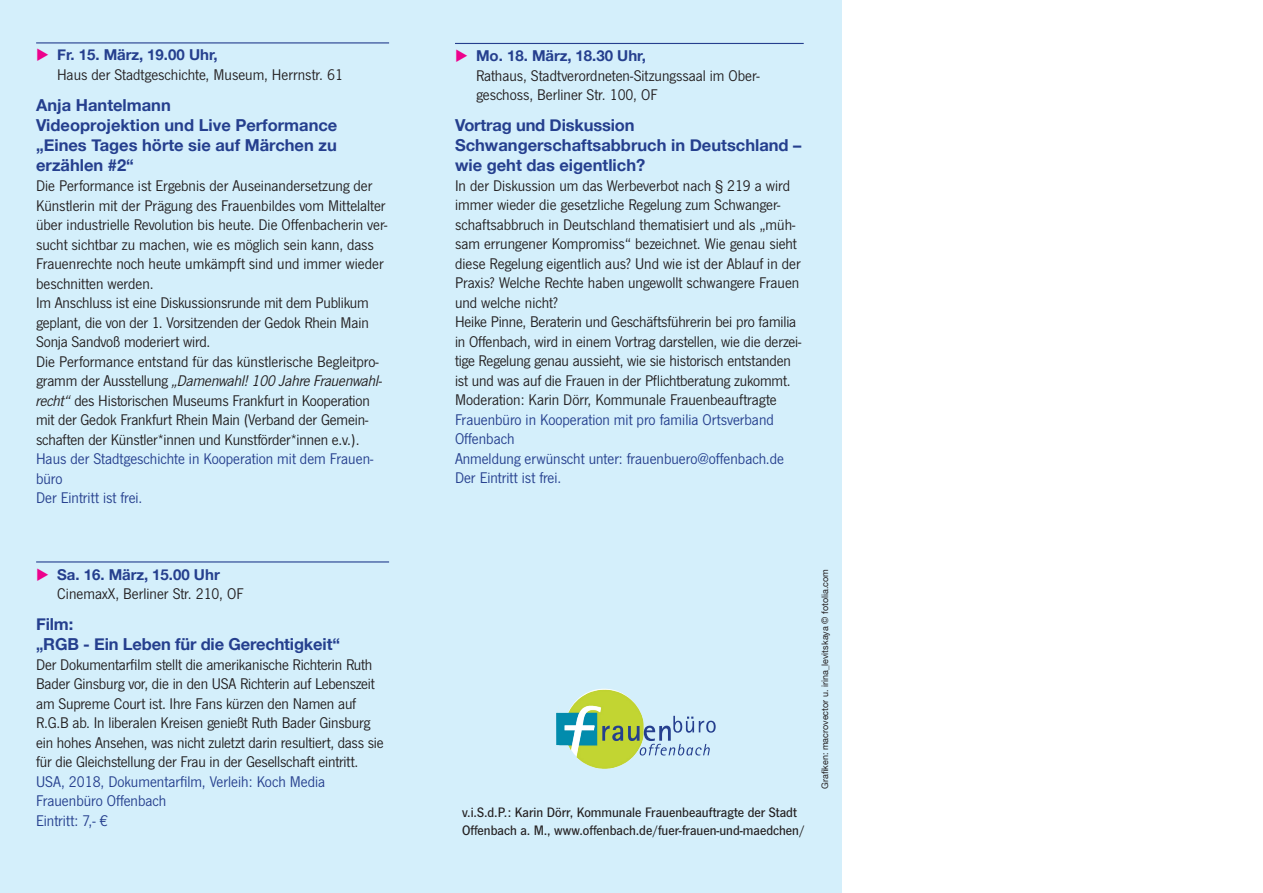
<style>
.page{position:relative;width:1263px;height:893px;background:#fff}
.page>*{position:absolute;margin:0;border:0;box-sizing:border-box;transform-origin:0 0}
.t1{font:700 16.5px/20.2px "Helvetica Neue";color:#253f8e}
.t2{font:16.05px/19.5px "News Got";letter-spacing:-.01em;color:#231f20}
.t3{font:16.05px/19.5px "News Got";color:#253f8e}
.t4{font:700 15px "Helvetica Neue";color:#253f8e}
.t5{font:500 14.25px/18px "News Got";color:#231f20}
.t6{font:9px "Helvetica Neue";color:#231f20}
.s1{color:#ed028c}
.s2{font-style:italic}
.s3{font-size:15.75px}
</style>
<div class="page">
<div style="left:0;top:0;width:842px;height:893px;background:#d4effb"></div>
<hr style="left:36px;top:42px;width:353px;height:1px;background:#253f8e">
<hr style="left:36px;top:561px;width:353px;height:1px;background:#253f8e">
<img style="left:556px;top:688px;width:88px;height:81px">
<svg style="left:602px;top:716px;width:114px;height:39px"></svg>
<hr style="left:455px;top:43px;width:349px;height:1px;background:#253f8e">
<p class="t4" style="left:36px;top:43px;width:183px"><span class="s1">◆</span> Fr. 15. März, 19.00 Uhr,</p>
<p class="t2" style="left:57px;top:65px;width:287px">Haus der Stadtgeschichte, Museum, Herrnstr. 61</p>
<p class="t1" style="left:36px;top:95px;width:303px">Anja Hantelmann<br>Videoprojektion und Live Performance „Eines Tages hörte sie auf Märchen zu erzählen #2“</p>
<p class="t2" style="left:36px;top:176px;width:353px">Die Performance ist Ergebnis der Auseinandersetzung der Künstlerin mit der Prägung des Frauenbildes vom Mittelalter über industrielle Revolution bis heute. Die Offenbacherin ver&shy;sucht sichtbar zu machen, wie es möglich sein kann, dass Frauenrechte noch heute umkämpft sind und immer wieder beschnitten werden.<br>Im Anschluss ist eine Diskussionsrunde mit dem Publikum geplant, die von der 1. Vorsitzenden der Gedok Rhein Main Sonja Sandvoß moderiert wird.<br>Die Performance entstand für das künstlerische Begleitpro&shy;gramm der Ausstellung <span class="s2">„Damenwahl! 100 Jahre Frauenwahl&shy;recht“</span> des Historischen Museums Frankfurt in Kooperation mit der Gedok Frankfurt Rhein Main (Verband der Gemein&shy;schaften der Künstler*innen und Kunstförder*innen e.v.).</p>
<p class="t3" style="left:36px;top:449px;width:339px">Haus der Stadtgeschichte in Kooperation mit dem Frauen&shy;büro<br>Der Eintritt ist frei.</p>
<p class="t4" style="left:36px;top:562px;width:185px"><span class="s1">◆</span> Sa. 16. März, 15.00 Uhr</p>
<p class="t2" style="left:57px;top:584px;width:188px">CinemaxX, Berliner Str. 210, OF</p>
<p class="t1" style="left:36px;top:614px;width:305px">Film:<br><span class="s3">„</span>RGB - Ein Leben für die Gerechtigkeit“</p>
<p class="t2" style="left:36px;top:655px;width:349px">Der Dokumentarfilm stellt die amerikanische Richterin Ruth Bader Ginsburg vor, die in den USA Richterin auf Lebenszeit am Supreme Court ist. Ihre Fans kürzen den Namen auf R.G.B ab. In liberalen Kreisen genießt Ruth Bader Ginsburg ein hohes Ansehen, was nicht zuletzt darin resultiert, dass sie für die Gleichstellung der Frau in der Gesellschaft eintritt.</p>
<p class="t3" style="left:36px;top:772px;width:291px">USA, 2018, Dokumentarfilm, Verleih: Koch Media<br>Frauenbüro Offenbach<br>Eintritt: 7,- €</p>
<p class="t4" style="left:455px;top:44px;width:192px"><span class="s1">◆</span> Mo. 18. März, 18.30 Uhr,</p>
<p class="t2" style="left:476px;top:66px;width:285px">Rathaus, Stadtverordneten-Sitzungssaal im Ober&shy;geschoss, Berliner Str. 100, OF</p>
<p class="t1" style="left:455px;top:115px;width:348px">Vortrag und Diskussion<br>Schwangerschaftsabbruch in Deutschland – wie geht das eigentlich?</p>
<p class="t2" style="left:455px;top:176px;width:348px">In der Diskussion um das Werbeverbot nach § 219 a wird immer wieder die gesetzliche Regelung zum Schwanger&shy;schaftsabbruch in Deutschland thematisiert und als „müh&shy;sam errungener Kompromiss“ bezeichnet. Wie genau sieht diese Regelung eigentlich aus? Und wie ist der Ablauf in der Praxis? Welche Rechte haben ungewollt schwangere Frauen und welche nicht?<br>Heike Pinne, Beraterin und Geschäftsführerin bei pro familia in Offenbach, wird in einem Vortrag darstellen, wie die derzei&shy;tige Regelung genau aussieht, wie sie historisch entstanden ist und was auf die Frauen in der Pflichtberatung zukommt.<br>Moderation: Karin Dörr, Kommunale Frauenbeauftragte</p>
<p class="t3" style="left:455px;top:410px;width:331px">Frauenbüro in Kooperation mit pro familia Ortsverband Offenbach<br>Anmeldung erwünscht unter: frauenbuero@offenbach.de Der Eintritt ist frei.</p>
<p class="t5" style="left:462px;top:804px;width:345px">v.i.S.d.P.: Karin Dörr, Kommunale Frauenbeauftragte der Stadt<br>Offenbach a. M., www.offenbach.de/fuer-frauen-und-maedchen/</p>
<p class="t6" style="left:818px;top:789px;width:221px;rotate:-90deg">Grafiken: macrovector u. irina_levitskaya © fotolia.com</p>
</div>
